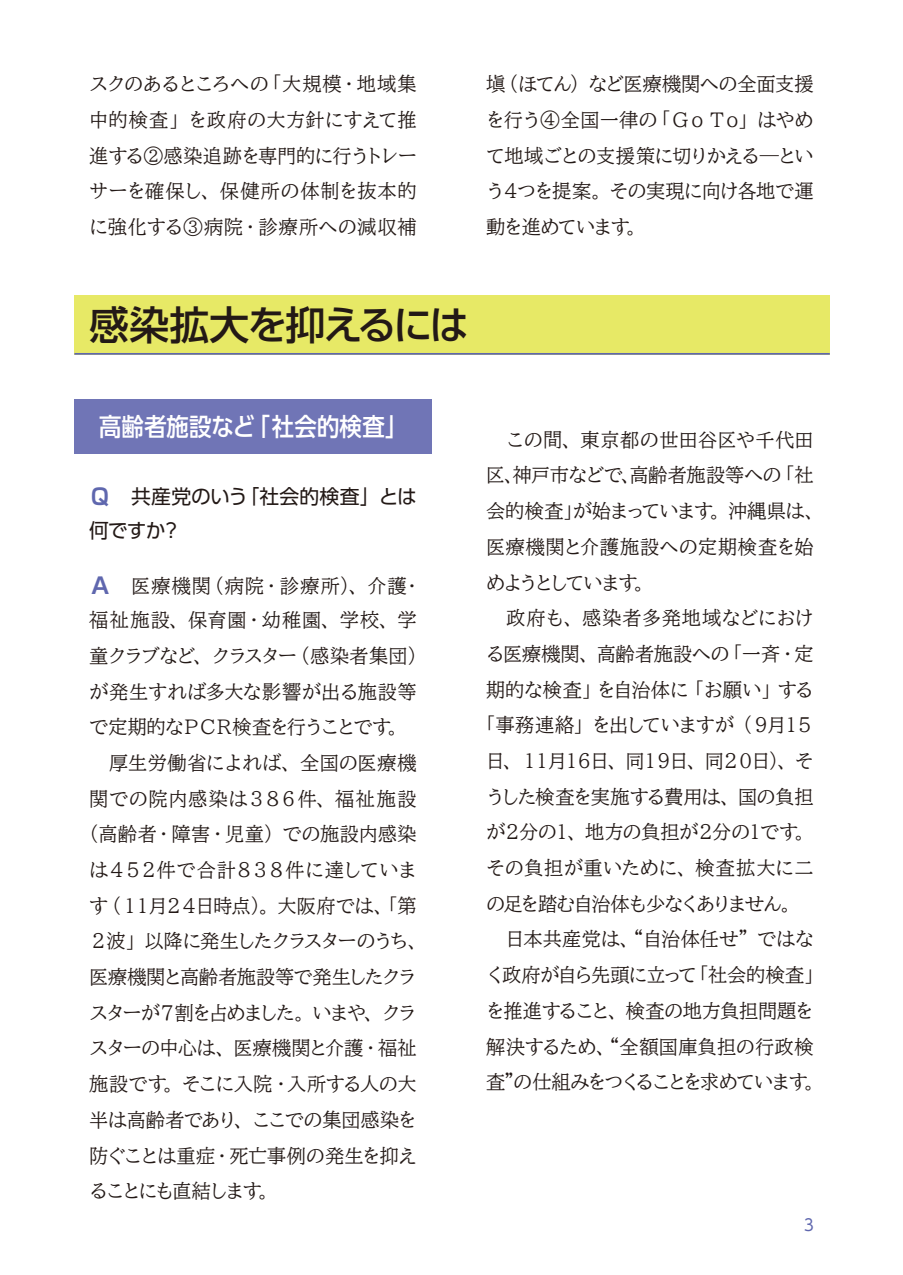
<style>
.page{position:relative;width:903px;height:1275px;background:#fff}
.page>*{position:absolute;margin:0;border:0;box-sizing:border-box;transform-origin:0 0}
.大見出し{font:500 39.73px "UD Shin Go Pro";letter-spacing:-.045em;color:#231916}
.中見出し{font:500 24.85px "UD Shin Go C Oniz Pr 6";letter-spacing:.01em;color:#fff}
.本文_太字{font:19.78px/34.5px "UD Shin Go Pro";letter-spacing:-.015em;color:#231916}
.本文{font:19.25px/35.7px "BIZ UD Mincho Medium";letter-spacing:-.035em;color:#231916;text-align:justify}
.A本文{font:19.25px/35.4px "BIZ UD Mincho Medium";letter-spacing:.005em;color:#231916}
.本文-2{font:19.25px/35.7px "BIZ UD Mincho Medium";letter-spacing:-.005em;color:#231916}
.本文-3{font:19.25px "BIZ UD Mincho Medium";letter-spacing:-.09em;color:#231916}
.本文-4{font:19.25px "BIZ UD Mincho Medium";letter-spacing:.015em;color:#231916}
.本文-5{font:19.25px "BIZ UD Mincho Medium";letter-spacing:-.12em;color:#231916}
.本文-6{font:19.25px "BIZ UD Mincho Medium";letter-spacing:-.205em;color:#231916}
.本文-7{font:19.25px "BIZ UD Mincho Medium";letter-spacing:-.08em;color:#231916}
.本文-8{font:19.25px "BIZ UD Mincho Medium";letter-spacing:-.065em;color:#231916}
.本文-9{font:19.25px "BIZ UD Mincho Medium";letter-spacing:-.095em;color:#231916}
.本文-10{font:19.25px "BIZ UD Mincho Medium";letter-spacing:.01em;color:#231916}
.本文-11{font:19.25px "BIZ UD Mincho Medium";letter-spacing:-.015em;color:#231916}
.本文-12{font:19.25px "BIZ UD Mincho Medium";letter-spacing:-.01em;color:#231916}
.本文-13{font:19.25px "BIZ UD Mincho Medium";letter-spacing:.03em;color:#231916}
.本文-14{font:19.25px "BIZ UD Mincho Medium";letter-spacing:.025em;color:#231916}
.t1{font:16.1px "UD Shin Go C Oeiz Pr 6";color:#5f67ae}
.s1{font-family:"Shin Go Pro De";font-weight:700;font-size:22.4px;color:#5f67ae}
</style>
<div class="page">
<div style="left:74px;top:295px;width:756px;height:60px;background:#e7e966"></div>
<hr style="left:74px;top:353px;width:756px;height:2px;background:#5f67ae">
<div style="left:74px;top:399px;width:358px;height:55px;background:#7075b6"></div>
<p class="本文" style="left:89px;top:66px;width:329px">スクのあるところへの「大規模・地域集中的検査」を政府の大方針にすえて推進する②感染追跡を専門的に行うトレーサーを確保し、保健所の体制を抜本的に強化する③病院・診療所への減収補</p>
<p class="本文" style="left:486px;top:66px;width:329px">塡（ほてん）など医療機関への全面支援を行う④全国一律の「ＧｏＴｏ」はやめて地域ごとの支援策に切りかえる―という４つを提案。その実現に向け各地で運動を進めています。</p>
<p class="大見出し" style="left:89px;top:293px;width:382px">感染拡大を抑えるには</p>
<p class="中見出し" style="left:99px;top:406px;width:310px">高齢者施設など「社会的検査」</p>
<p class="本文_太字" style="left:89px;top:479px;width:329px"><span class="s1">Ｑ</span>　共産党のいう「社会的検査」とは何ですか？</p>
<p class="A本文" style="left:89px;top:568px;width:339px"><span class="s1">Ａ</span>　医療機関（病院・診療所）、介護・福祉施設、保育園・幼稚園、学校、学童クラブなど、クラスター（感染者集団）が発生すれば多大な影響が出る施設等で定期的なＰＣＲ検査を行うことです。</p>
<p class="本文-4" style="left:89px;top:753px;width:329px">　厚生労働省によれば、全国の医療機</p>
<p class="本文-13" style="left:89px;top:789px;width:329px">関での院内感染は３８６件、福祉施設</p>
<p class="本文-10" style="left:79px;top:824px;width:339px">（高齢者・障害・児童）での施設内感染</p>
<p class="本文" style="left:89px;top:852px;width:329px">は４５２件で合計８３８件に達していま</p>
<p class="本文-7" style="left:89px;top:896px;width:329px">す（１１月２４日時点）。大阪府では、「第</p>
<p class="本文-3" style="left:89px;top:931px;width:339px">２波」以降に発生したクラスターのうち、</p>
<p class="本文" style="left:89px;top:959px;width:329px">医療機関と高齢者施設等で発生したクラ</p>
<p class="本文-5" style="left:89px;top:1003px;width:329px">スターが７割を占めました。いまや、クラ</p>
<p class="本文" style="left:89px;top:1030px;width:329px">スターの中心は、医療機関と介護・福祉</p>
<p class="本文-11" style="left:89px;top:1074px;width:329px">施設です。そこに入院・入所する人の大</p>
<p class="本文" style="left:89px;top:1102px;width:329px">半は高齢者であり、ここでの集団感染を</p>
<p class="本文" style="left:89px;top:1137px;width:329px">防ぐことは重症・死亡事例の発生を抑え</p>
<p class="本文-5" style="left:89px;top:1181px;width:190px">ることにも直結します。</p>
<p class="本文-2" style="left:486px;top:422px;width:339px">　この間、東京都の世田谷区や千代田区、神戸市などで、高齢者施設等への「社会的検査」が始まっています。沖縄県は、医療機関と介護施設への定期検査を始めようとしています。</p>
<p class="本文-14" style="left:486px;top:608px;width:329px">　政府も、感染者多発地域などにおけ</p>
<p class="本文-12" style="left:486px;top:644px;width:329px">る医療機関、高齢者施設への「一斉・定</p>
<p class="本文" style="left:486px;top:671px;width:329px">期的な検査」を自治体に「お願い」する</p>
<p class="本文-9" style="left:476px;top:715px;width:339px">「事務連絡」を出していますが（９月１５</p>
<p class="本文-6" style="left:486px;top:751px;width:330px">日、１１月１６日、同１９日、同２０日）、そ</p>
<p class="本文" style="left:486px;top:778px;width:329px">うした検査を実施する費用は、国の負担</p>
<p class="本文-8" style="left:486px;top:822px;width:348px">が２分の１、地方の負担が２分の１です。　</p>
<p class="本文-4" style="left:486px;top:858px;width:329px">その負担が重いために、検査拡大に二</p>
<p class="本文-3" style="left:486px;top:894px;width:315px">の足を踏む自治体も少なくありません。</p>
<p class="本文" style="left:486px;top:921px;width:339px;text-align:left">　日本共産党は、“自治体任せ”ではなく政府が自ら先頭に立って「社会的検査」を推進すること、検査の地方負担問題を解決するため、“全額国庫負担の行政検査”の仕組みをつくることを求めています。</p>
<p class="t1" style="left:804px;top:1212px;width:11px">3</p>
</div>
